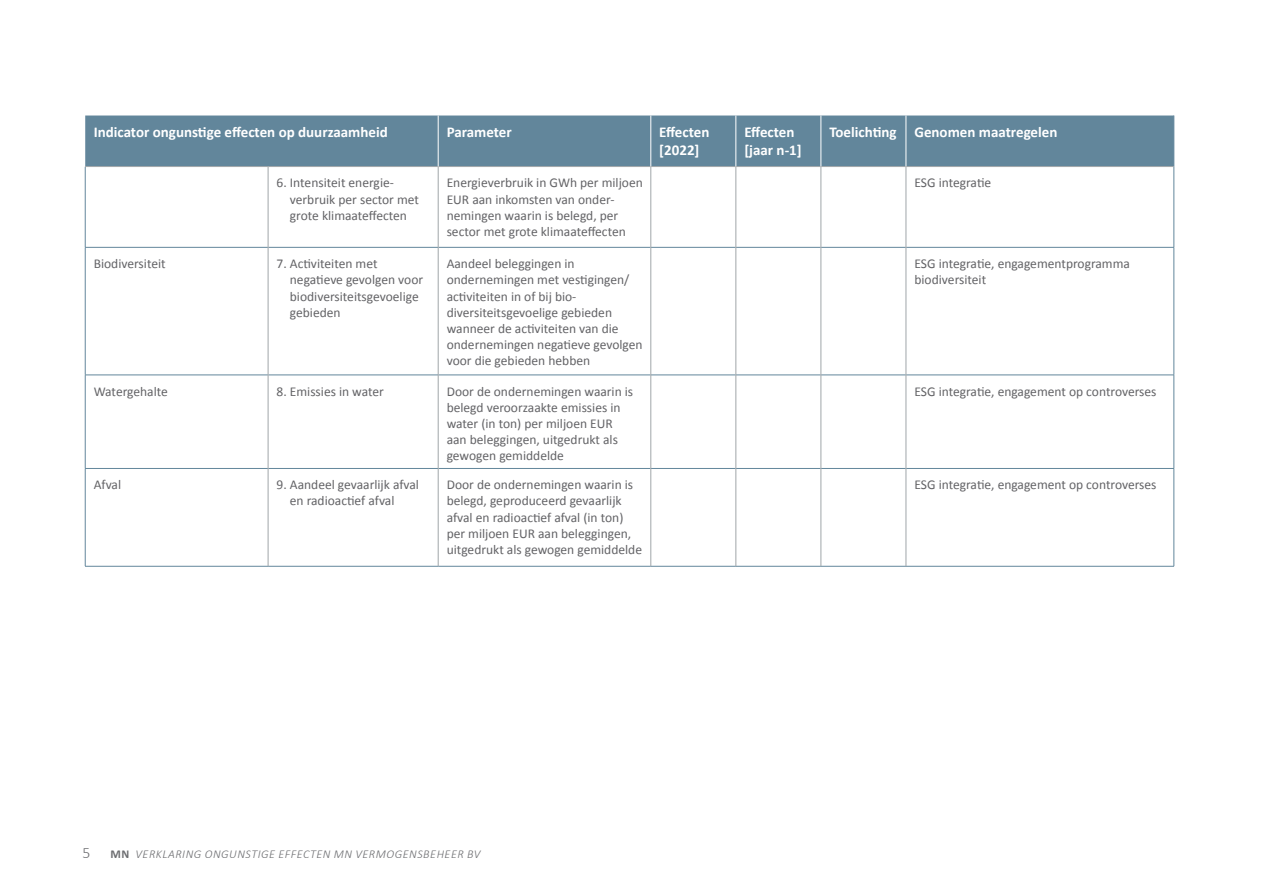
<style>
.page{position:relative;width:1263px;height:893px;background:#fff}
.page>*{position:absolute;margin:0;border:0;box-sizing:border-box;transform-origin:0 0}
._2__broodtekst_calib{font:300 15.75px "Calibri";color:#6c6d70}
._5__Lopend{font:700 15px/18px "Calibri";color:#fff}
._5__Lopend-2{font:13.5px/16.2px "Calibri";color:#636366}
.t1{font:italic 300 12px "Calibri";letter-spacing:.045em;color:#6c6d70}
.s1{font-weight:700;font-style:normal}
</style>
<div class="page">
<div style="left:85px;top:116px;width:1088px;height:50px;background:#62869b"></div>
<svg style="left:86px;top:167px;width:1087px;height:399px"></svg>
<hr style="left:1173px;top:116px;width:1px;height:51px;background:#62869b">
<hr style="left:85px;top:167px;width:1px;height:80px;background:#62869b">
<hr style="left:1173px;top:167px;width:1px;height:80px;background:#62869b">
<hr style="left:85px;top:248px;width:1px;height:127px;background:#62869b">
<hr style="left:85px;top:375px;width:1px;height:93px;background:#62869b">
<hr style="left:85px;top:469px;width:1px;height:97px;background:#62869b">
<hr style="left:85px;top:247px;width:183px;height:1px;background:#62869b">
<hr style="left:85px;top:375px;width:183px;height:1px;background:#62869b">
<hr style="left:85px;top:468px;width:183px;height:1px;background:#62869b">
<hr style="left:85px;top:566px;width:183px;height:1px;background:#62869b">
<hr style="left:268px;top:247px;width:170px;height:1px;background:#62869b">
<hr style="left:438px;top:247px;width:213px;height:1px;background:#62869b">
<hr style="left:268px;top:375px;width:170px;height:1px;background:#62869b">
<hr style="left:438px;top:375px;width:213px;height:1px;background:#62869b">
<hr style="left:268px;top:468px;width:170px;height:1px;background:#62869b">
<hr style="left:438px;top:468px;width:213px;height:1px;background:#62869b">
<hr style="left:268px;top:566px;width:170px;height:1px;background:#62869b">
<hr style="left:438px;top:566px;width:213px;height:1px;background:#62869b">
<hr style="left:651px;top:247px;width:85px;height:1px;background:#62869b">
<hr style="left:651px;top:375px;width:85px;height:1px;background:#62869b">
<hr style="left:651px;top:468px;width:85px;height:1px;background:#62869b">
<hr style="left:651px;top:566px;width:85px;height:1px;background:#62869b">
<hr style="left:736px;top:247px;width:85px;height:1px;background:#62869b">
<hr style="left:736px;top:375px;width:85px;height:1px;background:#62869b">
<hr style="left:736px;top:468px;width:85px;height:1px;background:#62869b">
<hr style="left:736px;top:566px;width:85px;height:1px;background:#62869b">
<hr style="left:821px;top:247px;width:85px;height:1px;background:#62869b">
<hr style="left:821px;top:375px;width:85px;height:1px;background:#62869b">
<hr style="left:821px;top:468px;width:85px;height:1px;background:#62869b">
<hr style="left:821px;top:566px;width:85px;height:1px;background:#62869b">
<hr style="left:906px;top:247px;width:268px;height:1px;background:#62869b">
<hr style="left:1173px;top:248px;width:1px;height:127px;background:#62869b">
<hr style="left:1173px;top:375px;width:1px;height:93px;background:#62869b">
<hr style="left:1173px;top:469px;width:1px;height:97px;background:#62869b">
<hr style="left:906px;top:375px;width:268px;height:1px;background:#62869b">
<hr style="left:906px;top:468px;width:268px;height:1px;background:#62869b">
<hr style="left:906px;top:566px;width:268px;height:1px;background:#62869b">
<hr style="left:85px;top:166px;width:183px;height:1px;background:#a0a6a9">
<hr style="left:268px;top:166px;width:170px;height:1px;background:#a0a6a9">
<hr style="left:438px;top:166px;width:213px;height:1px;background:#a0a6a9">
<hr style="left:651px;top:166px;width:85px;height:1px;background:#a0a6a9">
<hr style="left:736px;top:166px;width:85px;height:1px;background:#a0a6a9">
<hr style="left:821px;top:166px;width:85px;height:1px;background:#a0a6a9">
<hr style="left:906px;top:166px;width:268px;height:1px;background:#a0a6a9">
<hr style="left:268px;top:167px;width:1px;height:80px;background:#a0a6a9">
<hr style="left:438px;top:167px;width:1px;height:80px;background:#a0a6a9">
<hr style="left:268px;top:247px;width:1px;height:128px;background:#a0a6a9">
<hr style="left:438px;top:247px;width:1px;height:128px;background:#a0a6a9">
<hr style="left:650px;top:167px;width:1px;height:80px;background:#a0a6a9">
<hr style="left:650px;top:247px;width:1px;height:128px;background:#a0a6a9">
<hr style="left:736px;top:167px;width:1px;height:80px;background:#a0a6a9">
<hr style="left:736px;top:247px;width:1px;height:128px;background:#a0a6a9">
<hr style="left:821px;top:167px;width:1px;height:80px;background:#a0a6a9">
<hr style="left:821px;top:247px;width:1px;height:128px;background:#a0a6a9">
<hr style="left:906px;top:167px;width:1px;height:80px;background:#a0a6a9">
<hr style="left:906px;top:247px;width:1px;height:128px;background:#a0a6a9">
<hr style="left:268px;top:375px;width:1px;height:93px;background:#a0a6a9">
<hr style="left:268px;top:468px;width:1px;height:98px;background:#a0a6a9">
<hr style="left:438px;top:375px;width:1px;height:93px;background:#a0a6a9">
<hr style="left:438px;top:468px;width:1px;height:98px;background:#a0a6a9">
<hr style="left:650px;top:375px;width:1px;height:93px;background:#a0a6a9">
<hr style="left:650px;top:468px;width:1px;height:98px;background:#a0a6a9">
<hr style="left:736px;top:375px;width:1px;height:93px;background:#a0a6a9">
<hr style="left:736px;top:468px;width:1px;height:98px;background:#a0a6a9">
<hr style="left:821px;top:375px;width:1px;height:93px;background:#a0a6a9">
<hr style="left:821px;top:468px;width:1px;height:98px;background:#a0a6a9">
<hr style="left:906px;top:375px;width:1px;height:93px;background:#a0a6a9">
<hr style="left:906px;top:468px;width:1px;height:98px;background:#a0a6a9">
<hr style="left:736px;top:116px;width:1px;height:50px;background:#fff">
<hr style="left:821px;top:116px;width:1px;height:50px;background:#fff">
<hr style="left:438px;top:116px;width:1px;height:50px;background:#fff">
<hr style="left:650px;top:116px;width:1px;height:50px;background:#fff">
<hr style="left:906px;top:116px;width:1px;height:50px;background:#fff">
<p class="_5__Lopend" style="left:94px;top:123px;width:296px">Indicator ongunstige effecten op duurzaamheid</p>
<p class="_5__Lopend" style="left:447px;top:123px;width:67px">Parameter</p>
<p class="_5__Lopend" style="left:659px;top:123px;width:52px">Effecten [2022]</p>
<p class="_5__Lopend" style="left:744px;top:123px;width:59px">Effecten [jaar n-1]</p>
<p class="_5__Lopend" style="left:829px;top:123px;width:69px">Toelichting</p>
<p class="_5__Lopend" style="left:914px;top:123px;width:144px">Genomen maatregelen</p>
<p class="_5__Lopend-2" style="left:290px;top:175px;width:131px;text-indent:-13px">6. Intensiteit energie&shy;verbruik per sector met grote klimaateffecten</p>
<p class="_5__Lopend-2" style="left:447px;top:175px;width:198px">Energieverbruik in GWh per miljoen<br>EUR aan inkomsten van onder&shy;nemingen waarin is belegd, per sector met grote klimaateffecten</p>
<p class="_5__Lopend-2" style="left:914px;top:175px;width:78px">ESG integratie</p>
<p class="_5__Lopend-2" style="left:94px;top:256px;width:74px">Biodiversiteit</p>
<p class="_5__Lopend-2" style="left:290px;top:256px;width:135px;text-indent:-13px">7. Activiteiten met negatieve gevolgen voor biodiversiteitsgevoelige gebieden</p>
<p class="_5__Lopend-2" style="left:447px;top:256px;width:197px">Aandeel beleggingen in ondernemingen met vestigingen/ activiteiten in of bij bio&shy;diversiteitsgevoelige gebieden wanneer de activiteiten van die ondernemingen negatieve gevolgen voor die gebieden hebben</p>
<p class="_5__Lopend-2" style="left:914px;top:256px;width:217px">ESG integratie, engagementprogramma biodiversiteit</p>
<p class="_5__Lopend-2" style="left:94px;top:383px;width:76px">Watergehalte</p>
<p class="_5__Lopend-2" style="left:277px;top:383px;width:109px">8. Emissies in water</p>
<p class="_5__Lopend-2" style="left:447px;top:383px;width:188px">Door de ondernemingen waarin is belegd veroorzaakte emissies in water (in ton) per miljoen EUR aan beleggingen, uitgedrukt als gewogen gemiddelde</p>
<p class="_5__Lopend-2" style="left:914px;top:383px;width:244px">ESG integratie, engagement op controverses</p>
<p class="_5__Lopend-2" style="left:94px;top:477px;width:29px">Afval</p>
<p class="_5__Lopend-2" style="left:290px;top:477px;width:131px;text-indent:-13px">9. Aandeel gevaarlijk afval en radioactief afval</p>
<p class="_5__Lopend-2" style="left:447px;top:477px;width:197px">Door de ondernemingen waarin is belegd, geproduceerd gevaarlijk afval en radioactief afval (in ton) per miljoen EUR aan beleggingen, uitgedrukt als gewogen gemiddelde</p>
<p class="_5__Lopend-2" style="left:914px;top:477px;width:244px">ESG integratie, engagement op controverses</p>
<p class="_2__broodtekst_calib" style="left:83px;top:843px;width:9px">5</p>
<p class="t1" style="left:110px;top:847px;width:371px"><span class="s1">MN</span> VERKLARING ONGUNSTIGE EFFECTEN MN VERMOGENSBEHEER BV</p>
</div>
